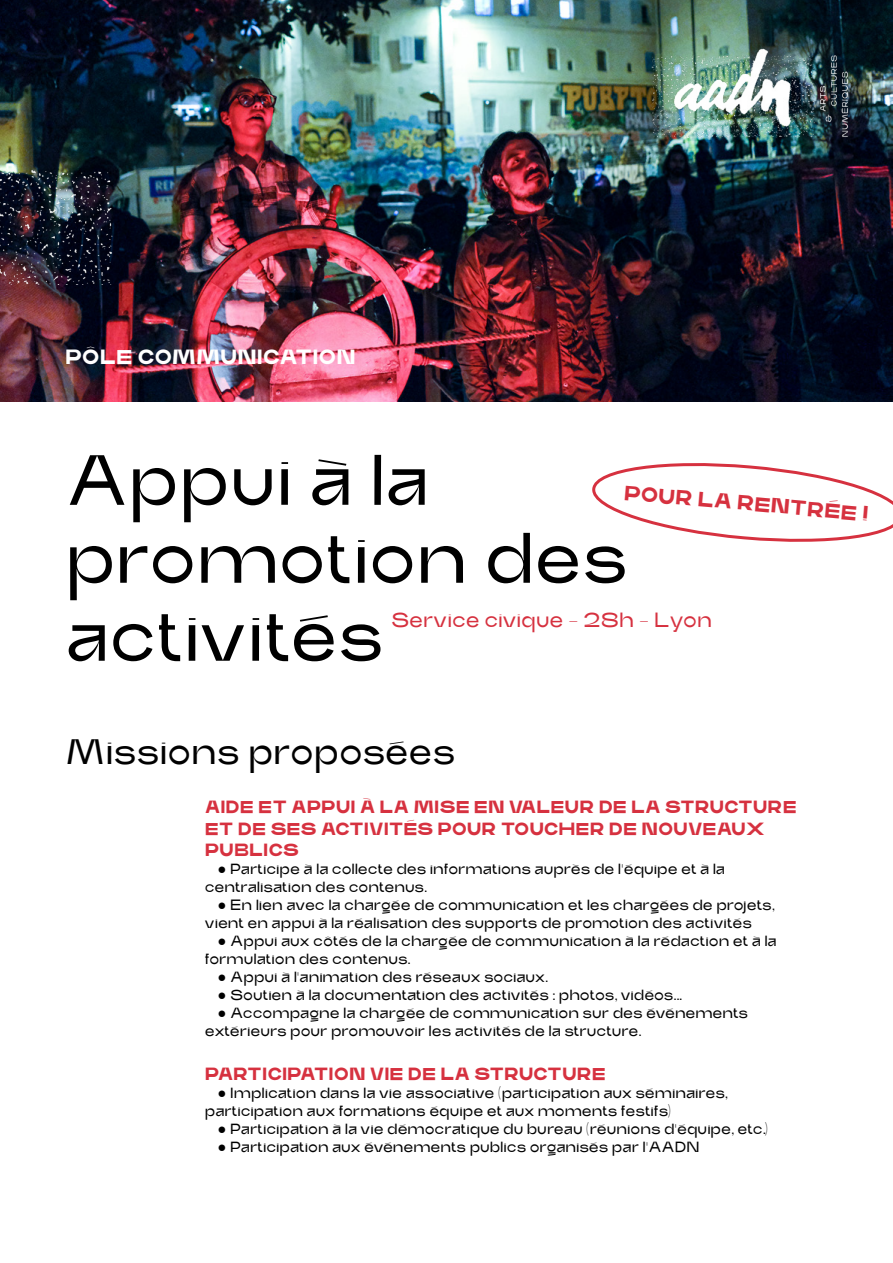
<style>
.page{position:relative;width:893px;height:1263px;background:#fff}
.page>*{position:absolute;margin:0;border:0;box-sizing:border-box;transform-origin:0 0}
.t1{font:72px/78px "Trash";color:#000}
.t2{font:36px "Trash";color:#000}
.t3{font:21px "Trash";color:#d6313f}
.t4{font:700 21px "Trash";color:#fff}
.t5{font:700 21px "Trash";color:#d6313f}
.t6{font:700 18px/21.6px "Trash";color:#d6313f}
.t7{font:15px/18px "Trash";color:#000}
.s1{font-family:"Arial"}
</style>
<div class="page">
<img style="left:0;top:0;width:892px;height:402px">
<img style="left:627px;top:32px;width:240px;height:127px">
<img style="left:0;top:170px;width:113px;height:115px">
<svg style="left:592px;top:463px;width:301px;height:79px"></svg>
<h3 class="t4" style="left:65px;top:344px;width:292px">PÔLE COMMUNICATION</h3>
<h1 class="t1" style="left:65px;top:440px;width:564px">Appui à la promotion des activités</h1>
<h3 class="t5" style="left:625px;top:479px;width:247px;rotate:5deg">POUR LA RENTRÉE !</h3>
<h3 class="t3" style="left:391px;top:606px;width:322px">Service civique - 28h - Lyon</h3>
<h2 class="t2" style="left:65px;top:729px;width:392px">Missions proposées</h2>
<p class="t6" style="left:205px;top:796px;width:593px">AIDE ET APPUI À LA MISE EN VALEUR DE LA STRUCTURE<br>ET DE SES ACTIVITÉS POUR TOUCHER DE NOUVEAUX<br>PUBLICS</p>
<p class="t7" style="left:205px;top:860px;width:522px;text-indent:13px"><span class="s1">●</span> Participe à la collecte des informations auprès de l’équipe et à la centralisation des contenus.</p>
<p class="t7" style="left:205px;top:896px;width:571px;text-indent:13px"><span class="s1">●</span> En lien avec la chargée de communication et les chargées de projets, vient en appui à la réalisation des supports de promotion des activités</p>
<p class="t7" style="left:205px;top:932px;width:573px;text-indent:13px"><span class="s1">●</span> Appui aux côtés de la chargée de communication à la rédaction et à la formulation des contenus.</p>
<p class="t7" style="left:218px;top:968px;width:332px"><span class="s1">●</span> Appui à l'animation des réseaux sociaux.</p>
<p class="t7" style="left:218px;top:986px;width:466px"><span class="s1">●</span> Soutien à la documentation des activités : photos, vidéos...</p>
<p class="t7" style="left:205px;top:1004px;width:545px;text-indent:13px"><span class="s1">●</span> Accompagne la chargée de communication sur des événements extérieurs pour promouvoir les activités de la structure.</p>
<p class="t6" style="left:205px;top:1062px;width:403px">PARTICIPATION VIE DE LA STRUCTURE</p>
<p class="t7" style="left:205px;top:1083px;width:524px;text-indent:13px"><span class="s1">●</span> Implication dans la vie associative (participation aux séminaires, participation aux formations équipe et aux moments festifs)</p>
<p class="t7" style="left:218px;top:1119px;width:553px"><span class="s1">●</span> Participation à la vie démocratique du bureau (réunions d’équipe, etc.)</p>
<p class="t7" style="left:218px;top:1137px;width:484px"><span class="s1">●</span> Participation aux événements publics organisés par l’AADN</p>
</div>
